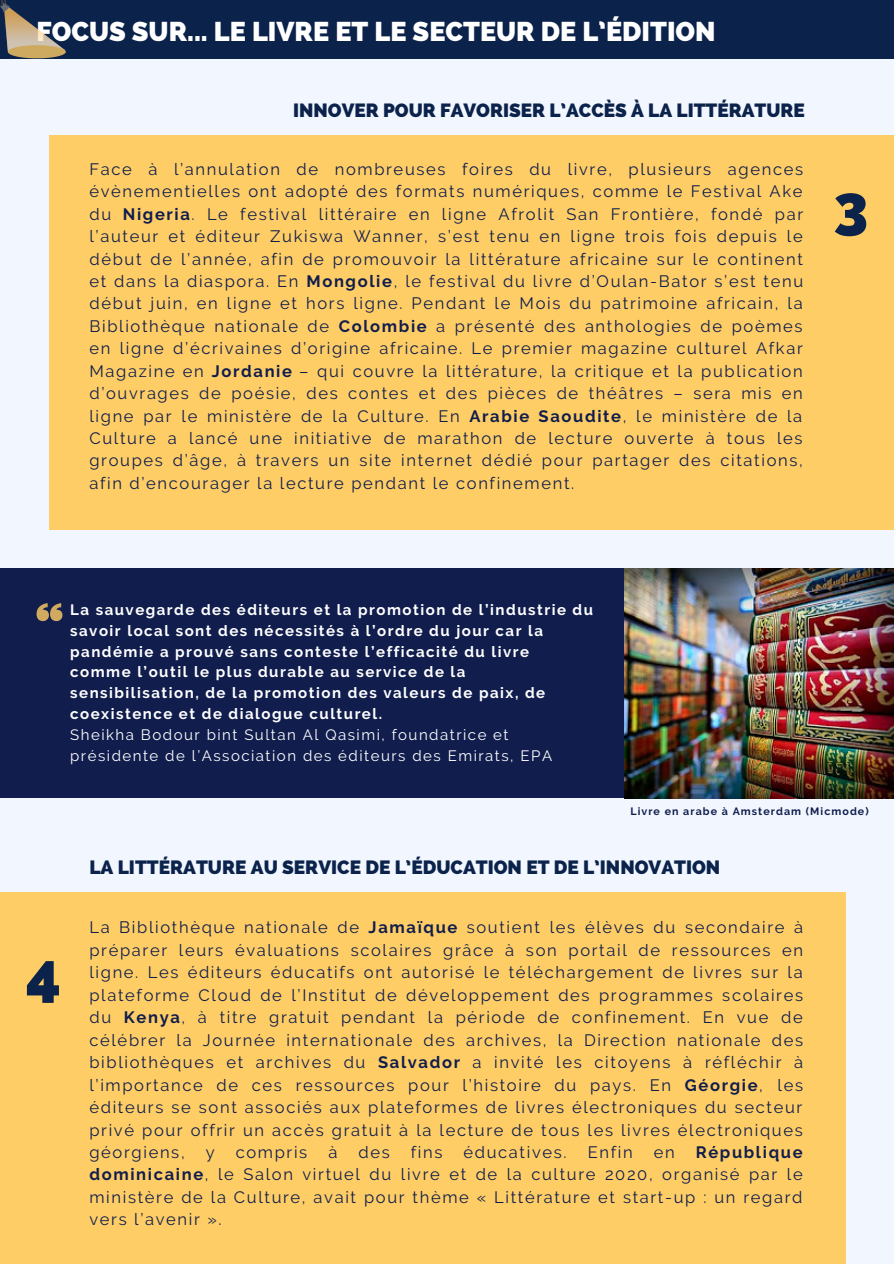
<style>
.page{position:relative;width:894px;height:1264px;background:#fff}
.page>*{position:absolute;margin:0;border:0;box-sizing:border-box;transform-origin:0 0}
.t1{font:800 59.85px "Raleway";color:#0b224b}
.t2{font:800 59.7px "Raleway";color:#0b224b}
.t3{font:800 27px "Raleway";color:#fff}
.t4{font:800 19.05px "Raleway";color:#0b224b}
.t5{font:16.5px/22.4px "Raleway";letter-spacing:.1em;color:#101d4d;text-align:justify}
.t6{font:700 15px/20.9px "Raleway";letter-spacing:.1em;color:#fff}
.t7{font:15px/20.9px "Raleway";letter-spacing:.1em;color:#fff}
.t8{font:700 10.65px "Raleway";letter-spacing:.1em;color:#101d4d}
.s1{font-weight:700}
</style>
<div class="page">
<div style="left:0;top:0;width:893px;height:1263px;background:#f2f7ff"></div>
<div style="left:0;top:892px;width:844px;height:371px;background:#fecd65"></div>
<div style="left:50px;top:135px;width:843px;height:394px;background:#fecd65"></div>
<div style="left:0;top:568px;width:893px;height:230px;background:#101d4d"></div>
<img style="left:624px;top:568px;width:269px;height:230px">
<svg style="left:37px;top:603px;width:25px;height:18px"></svg>
<div style="left:0;top:0;width:893px;height:59px;background:#0b224b"></div>
<svg style="left:0;top:0;width:66px;height:58px"></svg>
<h3 class="t3" style="left:37px;top:15px;width:680px">FOCUS SUR... LE LIVRE ET LE SECTEUR DE L’ÉDITION</h3>
<p class="t4" style="left:293px;top:99px;width:513px">INNOVER POUR FAVORISER L’ACCÈS À LA LITTÉRATURE</p>
<p class="t5" style="left:89px;top:158px;width:715px">Face à l’annulation de nombreuses foires du livre, plusieurs agences évènementielles ont adopté des formats numériques, comme le Festival Ake du <span class="s1">Nigeria</span>. Le festival littéraire en ligne Afrolit San Frontière, fondé par l’auteur et éditeur Zukiswa Wanner, s’est tenu en ligne trois fois depuis le début de l’année, afin de promouvoir la littérature africaine sur le continent et dans la diaspora. En <span class="s1">Mongolie</span>, le festival du livre d’Oulan-Bator s’est tenu début juin, en ligne et hors ligne. Pendant le Mois du patrimoine africain, la Bibliothèque nationale de <span class="s1">Colombie</span> a présenté des anthologies de poèmes en ligne d’écrivaines d’origine africaine. Le premier magazine culturel Afkar Magazine en <span class="s1">Jordanie</span> – qui couvre la littérature, la critique et la publication d’ouvrages de poésie, des contes et des pièces de théâtres – sera mis en ligne par le ministère de la Culture. En <span class="s1">Arabie Saoudite</span>, le ministère de la Culture a lancé une initiative de marathon de lecture ouverte à tous les groupes d’âge, à travers un site internet dédié pour partager des citations, afin d’encourager la lecture pendant le confinement.</p>
<h2 class="t2" style="left:833px;top:171px;width:36px">3</h2>
<p class="t6" style="left:70px;top:599px;width:524px">La sauvegarde des éditeurs et la promotion de l’industrie du savoir local sont des nécessités à l’ordre du jour car la pandémie a prouvé sans conteste l’efficacité du livre comme l’outil le plus durable au service de la sensibilisation, de la promotion des valeurs de paix, de coexistence et de dialogue culturel.</p>
<p class="t7" style="left:70px;top:724px;width:483px">Sheikha Bodour bint Sultan Al Qasimi, foundatrice et présidente de l’Association des éditeurs des Emirats, EPA</p>
<p class="t8" style="left:630px;top:804px;width:240px">Livre en arabe à Amsterdam (Micmode)</p>
<h1 class="t1" style="left:26px;top:939px;width:36px">4</h1>
<p class="t4" style="left:89px;top:856px;width:632px">LA LITTÉRATURE AU SERVICE DE L’ÉDUCATION ET DE L’INNOVATION</p>
<p class="t5" style="left:89px;top:916px;width:715px">La Bibliothèque nationale de <span class="s1">Jamaïque</span> soutient les élèves du secondaire à préparer leurs évaluations scolaires grâce à son portail de ressources en ligne. Les éditeurs éducatifs ont autorisé le téléchargement de livres sur la plateforme Cloud de l’Institut de développement des programmes scolaires du <span class="s1">Kenya</span>, à titre gratuit pendant la période de confinement. En vue de célébrer la Journée internationale des archives, la Direction nationale des bibliothèques et archives du <span class="s1">Salvador</span> a invité les citoyens à réfléchir à l’importance de ces ressources pour l’histoire du pays. En <span class="s1">Géorgie</span>, les éditeurs se sont associés aux plateformes de livres électroniques du secteur privé pour offrir un accès gratuit à la lecture de tous les livres électroniques géorgiens,</p>
<p class="t5" style="left:206px;top:1140px;width:10px">y</p>
<p class="t5" style="left:236px;top:1140px;width:73px">compris</p>
<p class="t5" style="left:328px;top:1140px;width:10px">à</p>
<p class="t5" style="left:358px;top:1140px;width:33px">des</p>
<p class="t5" style="left:410px;top:1140px;width:33px">fins</p>
<p class="t5" style="left:463px;top:1140px;width:105px">éducatives.</p>
<p class="t5" style="left:587px;top:1140px;width:46px">Enfin</p>
<p class="t5" style="left:653px;top:1140px;width:22px">en</p>
<p class="t5" style="left:89px;top:1140px;width:714px;text-indent:606px"><span class="s1">République dominicaine</span>, le Salon virtuel du livre et de la culture 2020, organisé par le ministère de la Culture, avait pour thème « Littérature et start-up : un regard vers l’avenir ».</p>
</div>
